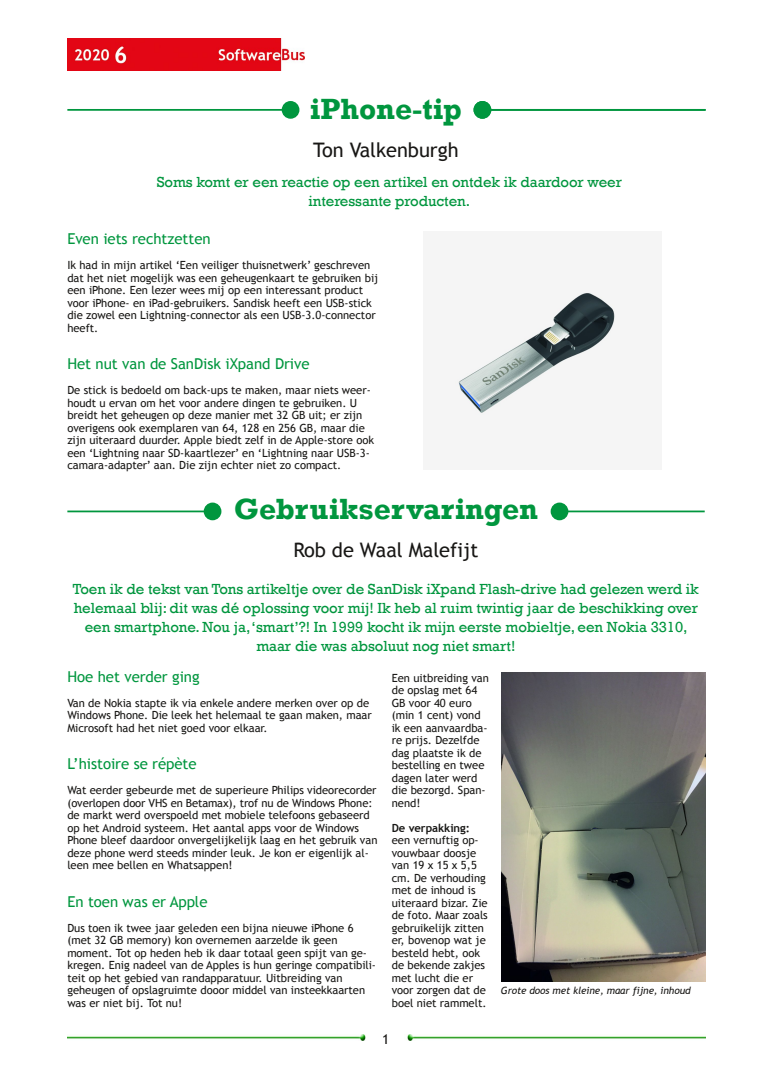
<style>
.page{position:relative;width:773px;height:1081px;background:#fff}
.page>*{position:absolute;margin:0;border:0;box-sizing:border-box;transform-origin:0 0}
.t1{font:700 30px "Rockwell";color:#00963e}
.t2{font:20px "Trebuchet MS";color:#181715}
.t3{font:15px/18.8px "Rockwell";letter-spacing:-.005em;color:#00963e;text-align:center}
.t4{font:15px "Trebuchet MS";letter-spacing:-.005em;color:#00963e}
.t5{font:13.75px "Trebuchet MS";color:#181715}
.t6{font:11.25px/12.5px "Trebuchet MS";letter-spacing:-.005em;color:#181715}
.t7{font:700 11.25px "Trebuchet MS";letter-spacing:-.005em;color:#181715}
.t8{font:italic 10px "Trebuchet MS";letter-spacing:-.005em;color:#181715}
</style>
<div class="page">
<img style="left:67px;top:39px;width:237px;height:32px">
<img style="left:67px;top:1035px;width:299px;height:5px">
<img style="left:407px;top:1035px;width:298px;height:5px">
<hr style="left:67px;top:109px;width:224px;height:2px;background:#00963e">
<div style="left:282px;top:101px;width:17px;height:18px;background:#00963e;border-radius:50%"></div>
<img style="left:455px;top:292px;width:160px;height:123px">
<img style="left:501px;top:672px;width:204px;height:309px">
<hr style="left:482px;top:109px;width:223px;height:2px;background:#00963e">
<div style="left:473px;top:101px;width:18px;height:18px;background:#00963e;border-radius:50%"></div>
<hr style="left:559px;top:510px;width:145px;height:2px;background:#00963e">
<div style="left:550px;top:502px;width:18px;height:18px;background:#00963e;border-radius:50%"></div>
<hr style="left:67px;top:510px;width:146px;height:2px;background:#00963e">
<div style="left:204px;top:502px;width:17px;height:18px;background:#00963e;border-radius:50%"></div>
<h1 class="t1" style="left:310px;top:91px;width:153px">iPhone-tip</h1>
<h2 class="t2" style="left:313px;top:138px;width:147px">Ton Valkenburgh</h2>
<h3 class="t3" style="left:157px;top:172px;width:466px">Soms komt er een reactie op een artikel en ontdek ik daardoor weer interessante producten.</h3>
<h3 class="t4" style="left:67px;top:230px;width:145px">Even iets rechtzetten</h3>
<p class="t6" style="left:67px;top:259px;width:312px">Ik had in mijn artikel ‘Een veiliger thuisnetwerk’ geschreven dat het niet mogelijk was een geheugenkaart te gebruiken bij een iPhone. Een lezer wees mij op een interessant product voor iPhone‐ en iPad‐gebruikers. Sandisk heeft een USB‐stick die zowel een Lightning‐connector als een USB‐3.0‐connector heeft.</p>
<h3 class="t4" style="left:67px;top:355px;width:244px">Het nut van de SanDisk iXpand Drive</h3>
<p class="t6" style="left:67px;top:384px;width:308px">De stick is bedoeld om back‐ups te maken, maar niets weer‐ houdt u ervan om het voor andere dingen te gebruiken. U breidt het geheugen op deze manier met 32 GB uit; er zijn overigens ook exemplaren van 64, 128 en 256 GB, maar die zijn uiteraard duurder. Apple biedt zelf in de Apple‐store ook een ‘Lightning naar SD‐kaartlezer’ en ‘Lightning naar USB‐3‐ camara‐adapter’ aan. Die zijn echter niet zo compact.</p>
<h1 class="t1" style="left:234px;top:491px;width:306px">Gebruikservaringen</h1>
<h2 class="t2" style="left:293px;top:538px;width:186px">Rob de Waal Malefijt</h2>
<p class="t3" style="left:73px;top:579px;width:627px">Toen ik de tekst van Tons artikeltje over de SanDisk iXpand Flash-drive had gelezen werd ik helemaal blij: dit was dé oplossing voor mij! Ik heb al ruim twintig jaar de beschikking over een smartphone. Nou ja,‘smart’?! In 1999 kocht ik mijn eerste mobieltje, een Nokia 3310, maar die was absoluut nog niet smart!</p>
<h3 class="t4" style="left:67px;top:668px;width:134px">Hoe het verder ging</h3>
<p class="t6" style="left:67px;top:696px;width:306px">Van de Nokia stapte ik via enkele andere merken over op de<br>Windows Phone. Die leek het helemaal te gaan maken, maar<br>Microsoft had het niet goed voor elkaar.</p>
<h3 class="t4" style="left:67px;top:755px;width:131px">L’histoire se répète</h3>
<p class="t6" style="left:67px;top:784px;width:311px">Wat eerder gebeurde met de superieure Philips videorecorder (overlopen door VHS en Betamax), trof nu de Windows Phone: de markt werd overspoeld met mobiele telefoons gebaseerd op het Android systeem. Het aantal apps voor de Windows Phone bleef daardoor onvergelijkelijk laag en het gebruik van deze phone werd steeds minder leuk. Je kon er eigenlijk al‐ leen mee bellen en Whatsappen!</p>
<h3 class="t4" style="left:67px;top:893px;width:142px">En toen was er Apple</h3>
<p class="t6" style="left:67px;top:921px;width:310px">Dus toen ik twee jaar geleden een bijna nieuwe iPhone 6 (met 32 GB memory) kon overnemen aarzelde ik geen moment. Tot op heden heb ik daar totaal geen spijt van ge‐ kregen. Enig nadeel van de Apples is hun geringe compatibili‐ teit op het gebied van randapparatuur. Uitbreiding van geheugen of opslagruimte dooor middel van insteekkaarten was er niet bij. Tot nu!</p>
<p class="t6" style="left:392px;top:671px;width:99px">Een uitbreiding van de opslag met 64<br>GB voor 40 euro (min 1 cent) vond ik een aanvaardba‐ re prijs. Dezelfde dag plaatste ik de bestelling en twee dagen later werd die bezorgd. Span‐ nend!</p>
<p class="t7" style="left:392px;top:821px;width:80px">De verpakking:</p>
<p class="t6" style="left:392px;top:834px;width:97px">een vernuftig op‐ vouwbaar doosje van 19 x 15 x 5,5 cm. De verhouding met de inhoud is uiteraard bizar. Zie de foto. Maar zoals gebruikelijk zitten er, bovenop wat je besteld hebt, ook de bekende zakjes met lucht die er voor zorgen dat de boel niet rammelt.</p>
<p class="t8" style="left:501px;top:985px;width:191px">Grote doos met kleine, maar fijne, inhoud</p>
<p class="t5" style="left:382px;top:1031px;width:9px">1</p>
</div>
